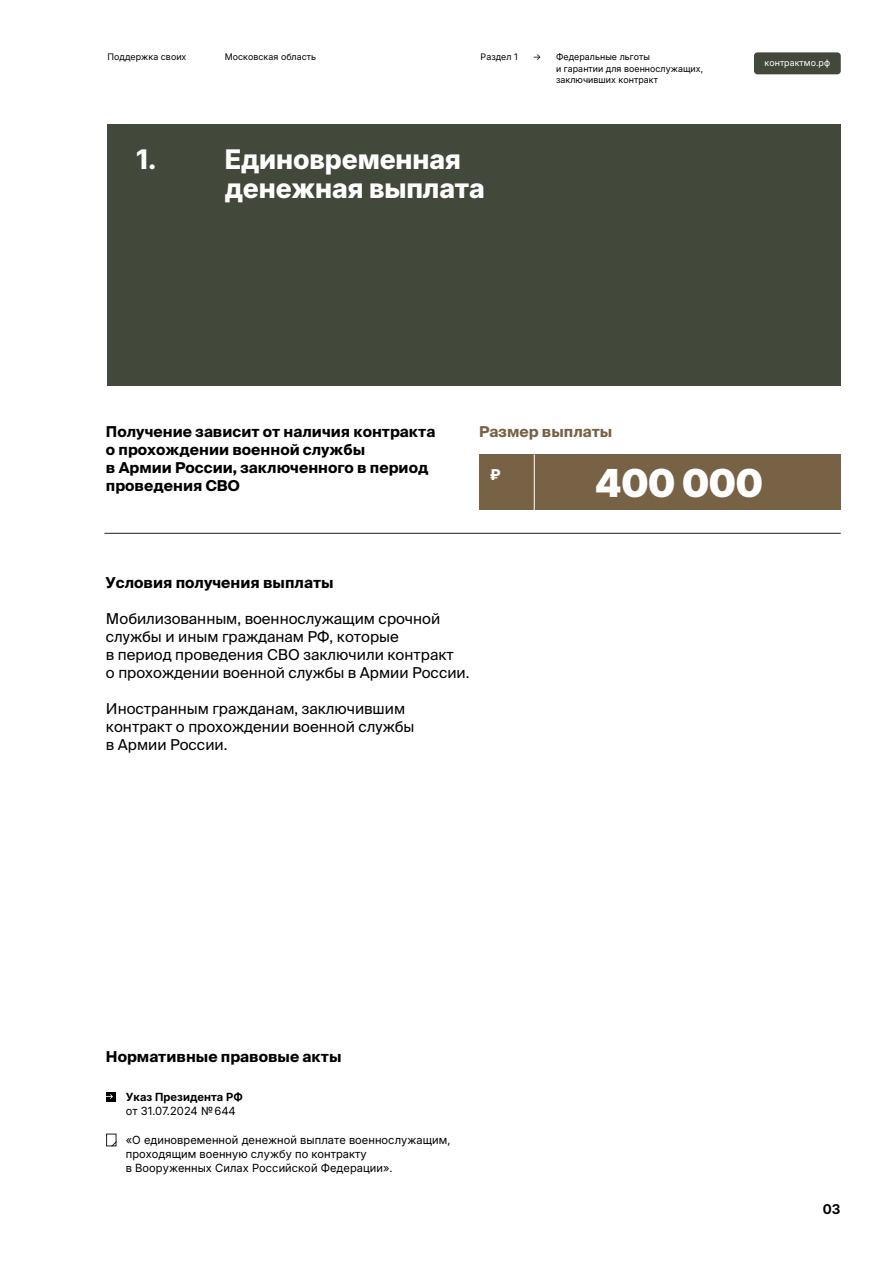
<style>
.page{position:relative;width:893px;height:1263px;background:#fff}
.page>*{position:absolute;margin:0;border:0;box-sizing:border-box;transform-origin:0 0}
.t1{font:900 38.55px "Inter 18 pt";letter-spacing:-.01em;color:#fff}
.t2{font:800 27px/28.5px "Inter 18 pt";letter-spacing:-.005em;color:#fff}
.t3{font:15px/18px "Suisse Intl";color:#000}
.t4{font:700 15px/18px "Suisse Intl";color:#000}
.t5{font:700 15px "Suisse Intl";color:#786246}
.t6{font:700 15px "Suisse Intl";color:#fff}
.t7{font:700 13.5px "Inter 18 pt";color:#000}
.t8{font:11.25px/14.2px "Inter 18 pt";letter-spacing:.005em;color:#000}
.t9{font:700 11.25px "Inter 18 pt";letter-spacing:.005em;color:#000}
.t10{font:9px/11.6px "Inter 18 pt";letter-spacing:.005em;color:#000}
.t11{font:9px "Inter 18 pt";letter-spacing:.005em;color:#fff}
</style>
<div class="page">
<div style="left:479px;top:454px;width:362px;height:56px;background:#786246"></div>
<div style="left:107px;top:124px;width:734px;height:262px;background:#42483a"></div>
<div style="left:754px;top:52px;width:87px;height:22px;background:#42483a;border-radius:4px"></div>
<hr style="left:104px;top:533px;width:737px;height:1px;background:#231f20">
<hr style="left:534px;top:454px;width:1px;height:57px;background:#fff">
<div style="left:107px;top:1092px;width:9px;height:9px;background:#000"></div>
<svg style="left:106px;top:1094px;width:7px;height:5px"></svg>
<svg style="left:106px;top:1134px;width:11px;height:12px"></svg>
<p class="t10" style="left:108px;top:51px;width:80px">Поддержка своих</p>
<p class="t10" style="left:225px;top:51px;width:93px">Московская область</p>
<p class="t10" style="left:481px;top:51px;width:39px">Раздел 1</p>
<p class="t10" style="left:556px;top:51px;width:149px;text-indent:-23px">→ Федеральные льготы<br>и гарантии для военнослужащих, заключивших контракт</p>
<h2 class="t2" style="left:136px;top:145px;width:22px">1.</h2>
<h2 class="t2" style="left:225px;top:144px;width:262px">Единовременная денежная выплата</h2>
<p class="t11" style="left:765px;top:56px;width:67px">контрактмо.рф</p>
<p class="t4" style="left:106px;top:423px;width:331px">Получение зависит от наличия контракта о прохождении военной службы<br>в Армии России, заключенного в период проведения СВО</p>
<p class="t5" style="left:479px;top:423px;width:135px">Размер выплаты</p>
<h1 class="t1" style="left:595px;top:454px;width:170px">400 000</h1>
<p class="t6" style="left:491px;top:466px;width:11px">₽</p>
<p class="t4" style="left:106px;top:574px;width:229px">Условия получения выплаты</p>
<p class="t3" style="left:106px;top:610px;width:365px">Мобилизованным, военнослужащим срочной службы и иным гражданам РФ, которые<br>в период проведения СВО заключили контракт<br>о прохождении военной службы в Армии России.</p>
<p class="t3" style="left:106px;top:700px;width:310px">Иностранным гражданам, заключившим контракт о прохождении военной службы в Армии России.</p>
<p class="t4" style="left:106px;top:1048px;width:237px">Нормативные правовые акты</p>
<p class="t9" style="left:126px;top:1088px;width:119px">Указ Президента РФ</p>
<p class="t8" style="left:126px;top:1104px;width:112px">от 31.07.2024 №644</p>
<p class="t8" style="left:126px;top:1132px;width:326px">«О единовременной денежной выплате военнослужащим, проходящим военную службу по контракту<br>в Вооруженных Силах Российской Федерации».</p>
<p class="t7" style="left:823px;top:1199px;width:19px">03</p>
</div>
